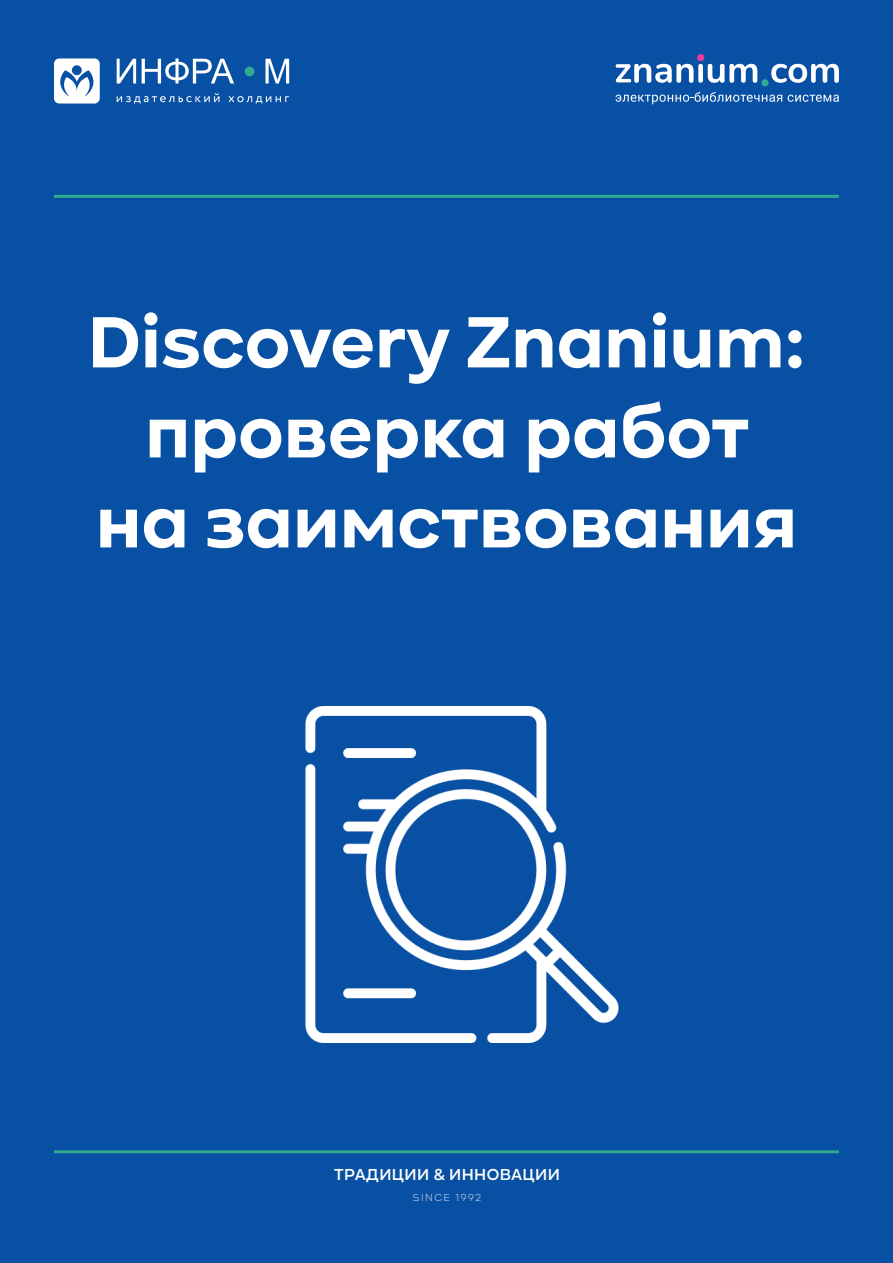
<style>
.page{position:relative;width:893px;height:1263px;background:#0850a3}
.page>*{position:absolute;margin:0;border:0;box-sizing:border-box;transform-origin:0 0}
.t1{font:700 75px/90px "Kinetika";color:#fff;text-align:center}
.t2{font:600 16.5px "Kinetika";letter-spacing:.025em;color:#fff}
.t3{font:300 10.5px "Kinetika";letter-spacing:.15em;color:#fff}
</style>
<div class="page">
<svg style="left:117px;top:59px;width:19px;height:24px"></svg>
<svg style="left:142px;top:59px;width:92px;height:24px"></svg>
<svg style="left:265px;top:59px;width:24px;height:24px"></svg>
<svg style="left:117px;top:93px;width:102px;height:11px"></svg>
<svg style="left:228px;top:96px;width:61px;height:8px"></svg>
<svg style="left:54px;top:58px;width:46px;height:46px;background:#cad9eb"></svg>
<div style="left:245px;top:67px;width:9px;height:9px;background:#31aa92;border-radius:50%"></div>
<svg style="left:616px;top:64px;width:141px;height:19px"></svg>
<svg style="left:771px;top:64px;width:68px;height:19px"></svg>
<svg style="left:616px;top:92px;width:166px;height:12px"></svg>
<svg style="left:788px;top:95px;width:51px;height:7px"></svg>
<div style="left:697px;top:54px;width:7px;height:7px;background:#ed3a96;border-radius:50%"></div>
<div style="left:761px;top:79px;width:8px;height:7px;background:#31aa92;border-radius:50%"></div>
<hr style="left:54px;top:195px;width:785px;height:3px;background:#31a991">
<hr style="left:54px;top:1150px;width:785px;height:3px;background:#31a991">
<img style="left:305px;top:707px;width:314px;height:335px">
<p class="t1" style="left:88px;top:296px;width:719px">Discovery Znanium: проверка работ</p>
<p class="t1" style="left:96px;top:476px;width:703px">на заимствования</p>
<p class="t2" style="left:334px;top:1164px;width:227px">ТРАДИЦИИ &amp; ИННОВАЦИИ</p>
<p class="t3" style="left:413px;top:1191px;width:70px">SINCE 1992</p>
</div>
